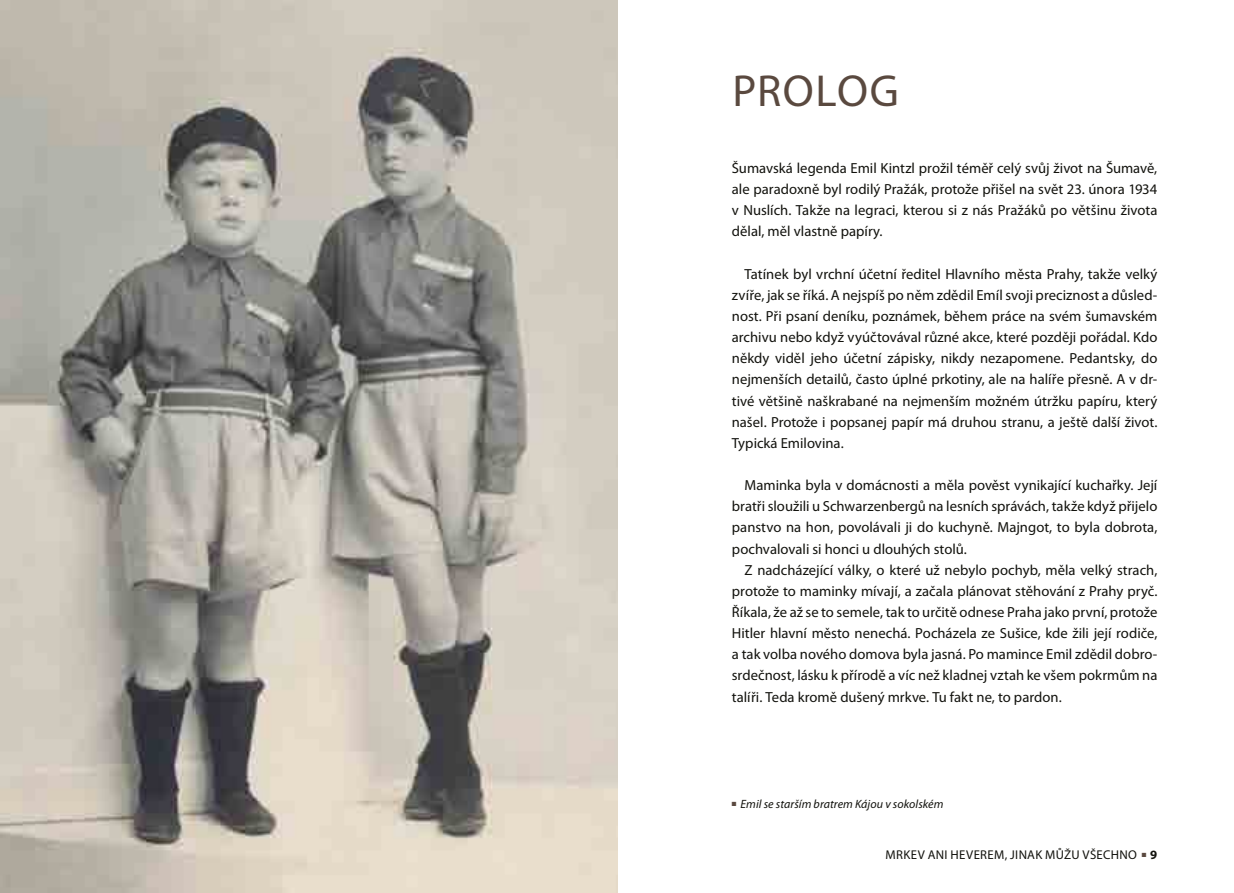
<style>
.page{position:relative;width:1234px;height:893px;background:#fff}
.page>*{position:absolute;margin:0;border:0;box-sizing:border-box;transform-origin:0 0}
.t1{font:45px "Myriad Pro";letter-spacing:.035em;color:#5a493f}
.t2{font:14.7px/21.1px "Myriad Pro";color:#12120d;text-align:justify}
.t3{font:12.75px "Myriad Pro";letter-spacing:.025em;color:#12120d}
.t4{font:italic 12px "Myriad Pro";letter-spacing:.005em;color:#12120d}
.s1{color:#5a493f}
.s2{font-weight:700}
</style>
<div class="page">
<img style="left:0;top:0;width:617px;height:893px">
<h1 class="t1" style="left:732px;top:63px;width:168px">PROLOG</h1>
<p class="t2" style="left:731px;top:157px;width:427px">Šumavská legenda Emil Kintzl prožil téměř celý svůj život na Šumavě, ale paradoxně byl rodilý Pražák, protože přišel na svět 23. února 1934 v Nuslích. Takže na legraci, kterou si z nás Pražáků po většinu života dělal, měl vlastně papíry.</p>
<p class="t2" style="left:731px;top:263px;width:427px;text-indent:13px">Tatínek byl vrchní účetní ředitel Hlavního města Prahy, takže velký zvíře, jak se říká. A nejspíš po něm zdědil Emíl svoji preciznost a důsled&shy;nost. Při psaní deníku, poznámek, během práce na svém šumavském archivu nebo když vyúčtovával různé akce, které později pořádal. Kdo někdy viděl jeho účetní zápisky, nikdy nezapomene. Pedantsky, do nejmenších detailů, často úplné prkotiny, ale na halíře přesně. A v dr&shy;tivé většině naškrabané na nejmenším možném útržku papíru, který našel. Protože i popsanej papír má druhou stranu, a ještě další život.<br>Typická Emilovina.</p>
<p class="t2" style="left:731px;top:474px;width:427px;text-indent:13px">Maminka byla v domácnosti a měla pověst vynikající kuchařky. Její bratři sloužili u Schwarzenbergů na lesních správách, takže když přijelo panstvo na hon, povolávali ji do kuchyně. Majngot, to byla dobrota, pochvalovali si honci u dlouhých stolů.</p>
<p class="t2" style="left:731px;top:559px;width:427px;text-indent:13px">Z nadcházející války, o které už nebylo pochyb, měla velký strach, protože to maminky mívají, a začala plánovat stěhování z Prahy pryč.<br>Říkala, že až se to semele, tak to určitě odnese Praha jako první, protože Hitler hlavní město nenechá. Pocházela ze Sušice, kde žili její rodiče, a tak volba nového domova byla jasná. Po mamince Emil zdědil dobro&shy;srdečnost, lásku k přírodě a víc než kladnej vztah ke všem pokrmům na talíři. Teda kromě dušený mrkve. Tu fakt ne, to pardon.</p>
<p class="t4" style="left:731px;top:796px;width:213px"><sup>■</sup> Emil se starším bratrem Kájou v sokolském</p>
<p class="t3" style="left:885px;top:847px;width:273px">MRKEV ANI HEVEREM, JINAK MŮŽU VŠECHNO <span class="s1">■</span> <span class="s2">9</span></p>
</div>
